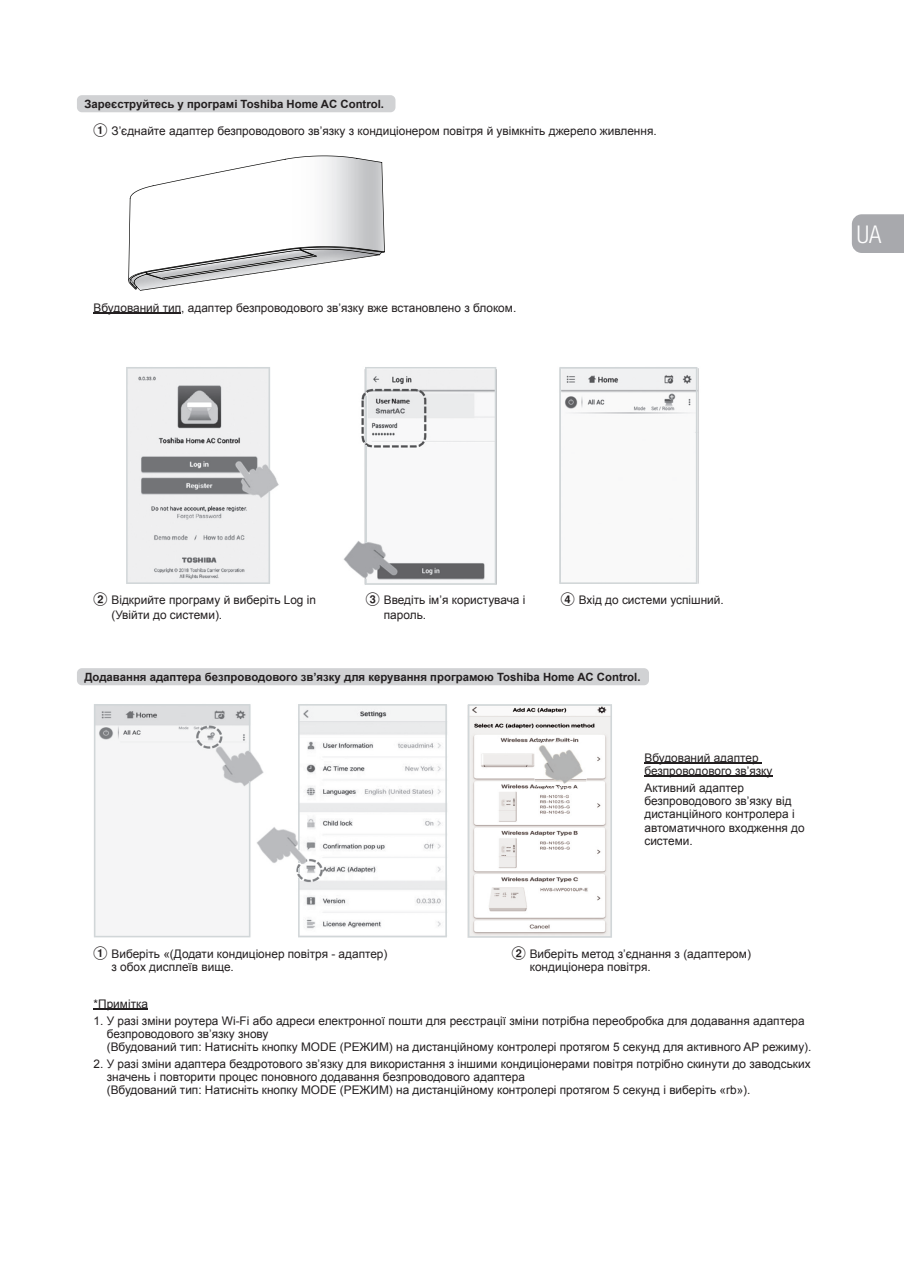
<style>
.page{position:relative;width:904px;height:1276px;background:#fff}
.page>*{position:absolute;margin:0;border:0;box-sizing:border-box;transform-origin:0 0}
.t1{font:300 condensed 24.5px "Helvetica Neue";color:#fff}
.t2{font:11.9px/13.3px "Arial";color:#231f20}
.t3{font:700 11.38px "Arial";color:#231f20}
.s1{font-family:"Circl Posi A";font-size:13.3px}
</style>
<div class="page">
<svg style="left:468px;top:704px;width:144px;height:233px"></svg>
<img style="left:534px;top:740px;width:54px;height:48px">
<img style="left:343px;top:369px;width:22px;height:216px">
<img style="left:697px;top:367px;width:2px;height:217px">
<hr style="left:644px;top:762px;width:118px;height:1px;background:#231f20">
<hr style="left:644px;top:775px;width:128px;height:2px;background:#231f20">
<hr style="left:94px;top:1008px;width:54px;height:2px;background:#231f20">
<hr style="left:94px;top:312px;width:87px;height:1px;background:#231f20">
<img style="left:250px;top:704px;width:48px;height:232px">
<svg style="left:381px;top:162px;width:4px;height:90px"></svg>
<svg style="left:130px;top:156px;width:228px;height:43px"></svg>
<hr style="left:128px;top:198px;width:2px;height:83px;background:#050504">
<svg style="left:357px;top:158px;width:25px;height:5px"></svg>
<hr style="left:359px;top:248px;width:26px;height:4px;background:#555554">
<img style="left:165px;top:255px;width:213px;height:32px">
<img style="left:360px;top:247px;width:23px;height:1px">
<img style="left:360px;top:252px;width:7px;height:2px">
<svg style="left:367px;top:251px;width:18px;height:4px"></svg>
<img style="left:360px;top:248px;width:24px;height:4px">
<svg style="left:130px;top:246px;width:230px;height:39px"></svg>
<img style="left:286px;top:246px;width:73px;height:3px">
<svg style="left:94px;top:704px;width:156px;height:233px"></svg>
<svg style="left:298px;top:704px;width:149px;height:233px"></svg>
<svg style="left:559px;top:367px;width:138px;height:217px"></svg>
<svg style="left:126px;top:367px;width:144px;height:217px"></svg>
<svg style="left:365px;top:367px;width:131px;height:218px"></svg>
<hr style="left:365px;top:396px;width:2px;height:45px;background:#d1d6d8">
<hr style="left:365px;top:446px;width:2px;height:97px;background:#d1d6d8">
<div style="left:77px;top:95px;width:318px;height:17px;background:#d1d2d4;border-radius:5px"></div>
<div style="left:77px;top:668px;width:572px;height:17px;background:#d1d2d4;border-radius:5px"></div>
<div style="left:852px;top:214px;width:52px;height:39px;background:#a8a9ad"></div>
<img style="left:128px;top:277px;width:37px;height:14px">
<p class="t3" style="left:84px;top:98px;width:301px">Зареєструйтесь у програмі Toshiba Home AC Control.</p>
<p class="t2" style="left:94px;top:125px;width:565px"><span class="s1">1</span> З’єднайте адаптер безпроводового зв’язку з кондиціонером повітря й увімкніть джерело живлення.</p>
<p class="t2" style="left:94px;top:301px;width:424px">Вбудований тип, адаптер безпроводового зв’язку вже встановлено з блоком.</p>
<h1 class="t1" style="left:857px;top:226px;width:26px">UA</h1>
<p class="t2" style="left:112px;top:592px;width:206px;line-height:14.9px;text-indent:-18px"><span class="s1">2</span> Відкрийте програму й виберіть Log in (Увійти до системи).</p>
<p class="t2" style="left:384px;top:592px;width:143px;line-height:14.9px;text-indent:-18px"><span class="s1">3</span> Введіть ім’я користувача і пароль.</p>
<p class="t2" style="left:561px;top:593px;width:164px"><span class="s1">4</span> Вхід до системи успішний.</p>
<p class="t3" style="left:84px;top:670px;width:558px">Додавання адаптера безпроводового зв’язку для керування програмою Toshiba Home AC Control.</p>
<p class="t2" style="left:644px;top:751px;width:130px">Вбудований адаптер безпроводового зв’язку</p>
<p class="t2" style="left:644px;top:780px;width:162px">Активний адаптер безпроводового зв’язку від дистанційного контролера і автоматичного входження до системи.</p>
<p class="t2" style="left:112px;top:947px;width:277px;text-indent:-18px"><span class="s1">1</span> Виберіть «(Додати кондиціонер повітря - адаптер) з обох дисплеїв вище.</p>
<p class="t2" style="left:530px;top:947px;width:223px;text-indent:-18px"><span class="s1">2</span> Виберіть метод з’єднання з (адаптером) кондиціонера повітря.</p>
<p class="t2" style="left:94px;top:997px;width:56px">*Примітка</p>
<p class="t2" style="left:107px;top:1013px;width:706px;text-indent:-13px">1. У разі зміни роутера Wi-Fi або адреси електронної пошти для реєстрації зміни потрібна переобробка для додавання адаптера безпроводового зв’язку знову<br>(Вбудований тип: Натисніть кнопку MODE (РЕЖИМ) на дистанційному контролері протягом 5 секунд для активного AP режиму).</p>
<p class="t2" style="left:107px;top:1057px;width:705px;text-indent:-13px">2. У разі зміни адаптера бездротового зв’язку для використання з іншими кондиціонерами повітря потрібно скинути до заводських значень і повторити процес поновного додавання безпроводового адаптера<br>(Вбудований тип: Натисніть кнопку MODE (РЕЖИМ) на дистанційному контролері протягом 5 секунд і виберіть «rb»).</p>
</div>
